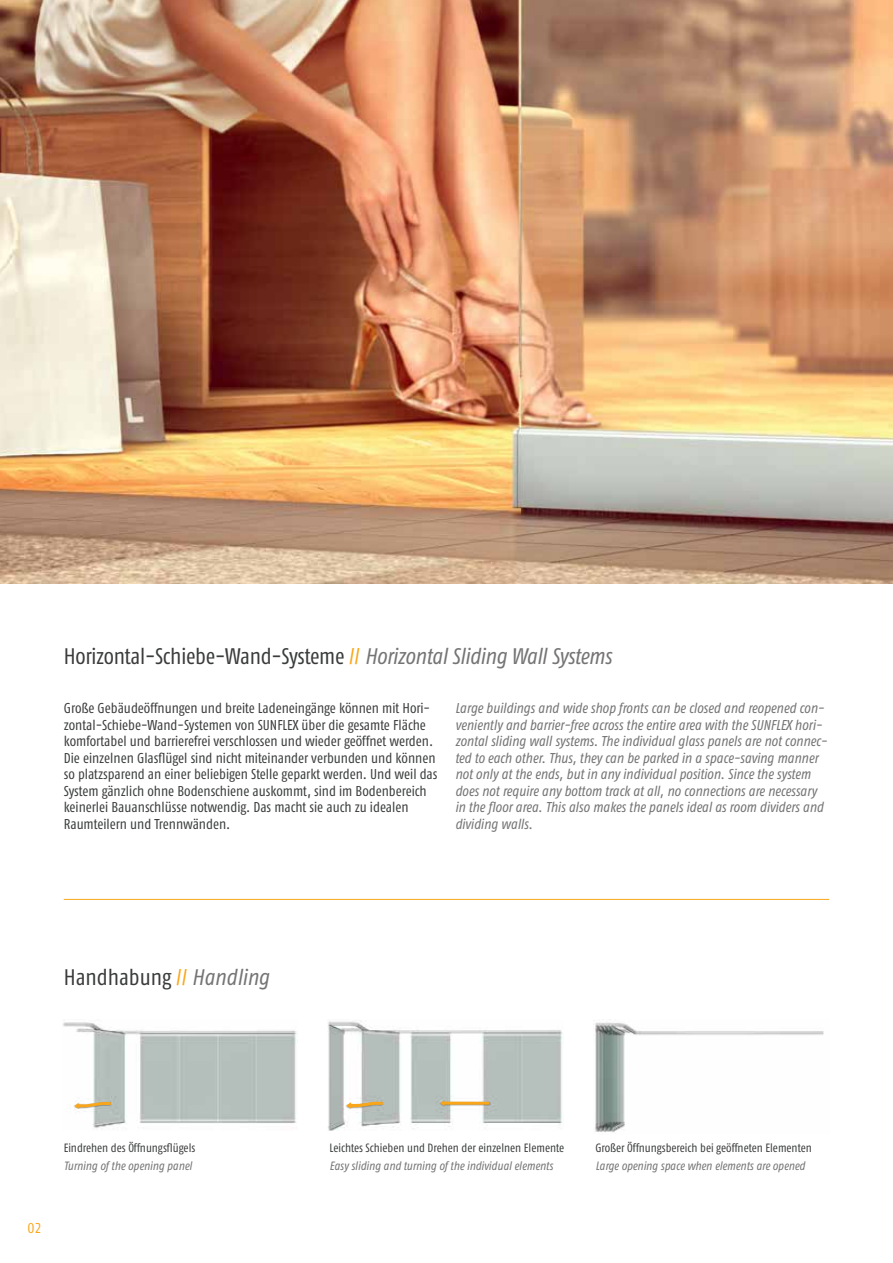
<style>
.page{position:relative;width:893px;height:1263px;background:#fff}
.page>*{position:absolute;margin:0;border:0;box-sizing:border-box;transform-origin:0 0}
.t1{font:22.5px "Fago Co Regular Tf";letter-spacing:-.01em;color:#3a3c3c}
.t2{font:14.25px/16.5px "Fago Co Regular Tf";color:#3a3c3c}
.t3{font:italic 14.25px/16.5px "Fago Co Regular Tf";color:#757374}
.t4{font:14.25px "Fago Co Regular Tf";color:#faa61a}
.t5{font:12px "Fago Co Regular Tf";color:#3a3c3c}
.t6{font:italic 12px "Fago Co Regular Tf";color:#757374}
.s1{color:#faa61a}
.s2{font-style:italic;color:#757374}
</style>
<div class="page">
<hr style="left:64px;top:899px;width:765px;height:1px;background:#faa61a">
<img style="left:328px;top:1021px;width:235px;height:109px">
<svg style="left:440px;top:1100px;width:49px;height:6px"></svg>
<svg style="left:346px;top:1102px;width:37px;height:6px"></svg>
<img style="left:595px;top:1022px;width:229px;height:111px">
<img style="left:63px;top:1022px;width:235px;height:106px">
<svg style="left:74px;top:1102px;width:37px;height:7px"></svg>
<img style="left:0;top:0;width:893px;height:584px">
<h1 class="t1" style="left:64px;top:644px;width:549px">Horizontal-Schiebe-Wand-Systeme <span class="s1">//</span> <span class="s2">Horizontal Sliding Wall Systems</span></h1>
<p class="t2" style="left:64px;top:700px;width:375px">Große Gebäudeöffnungen und breite Ladeneingänge können mit Hori&shy;zontal-Schiebe-Wand-Systemen von SUNFLEX über die gesamte Fläche komfortabel und barrierefrei verschlossen und wieder geöffnet werden.<br>Die einzelnen Glasflügel sind nicht miteinander verbunden und können so platzsparend an einer beliebigen Stelle geparkt werden. Und weil das System gänzlich ohne Bodenschiene auskommt, sind im Bodenbereich keinerlei Bauanschlüsse notwendig. Das macht sie auch zu idealen Raumteilern und Trennwänden.</p>
<p class="t3" style="left:455px;top:700px;width:373px">Large buildings and wide shop fronts can be closed and reopened con&shy;veniently and barrier-free across the entire area with the SUNFLEX hori&shy;zontal sliding wall systems. The individual glass panels are not connec&shy;ted to each other. Thus, they can be parked in a space-saving manner not only at the ends, but in any individual position. Since the system does not require any bottom track at all, no connections are necessary in the floor area. This also makes the panels ideal as room dividers and dividing walls.</p>
<h1 class="t1" style="left:64px;top:965px;width:207px">Handhabung <span class="s1">//</span> <span class="s2">Handling</span></h1>
<p class="t4" style="left:28px;top:1220px;width:16px">02</p>
<p class="t5" style="left:64px;top:1141px;width:133px">Eindrehen des Öffnungsflügels</p>
<p class="t6" style="left:64px;top:1159px;width:130px">Turning of the opening panel</p>
<p class="t5" style="left:330px;top:1141px;width:236px">Leichtes Schieben und Drehen der einzelnen Elemente</p>
<p class="t6" style="left:330px;top:1159px;width:225px">Easy sliding and turning of the individual elements</p>
<p class="t5" style="left:595px;top:1141px;width:218px">Großer Öffnungsbereich bei geöffneten Elementen</p>
<p class="t6" style="left:595px;top:1159px;width:211px">Large opening space when elements are opened</p>
</div>
